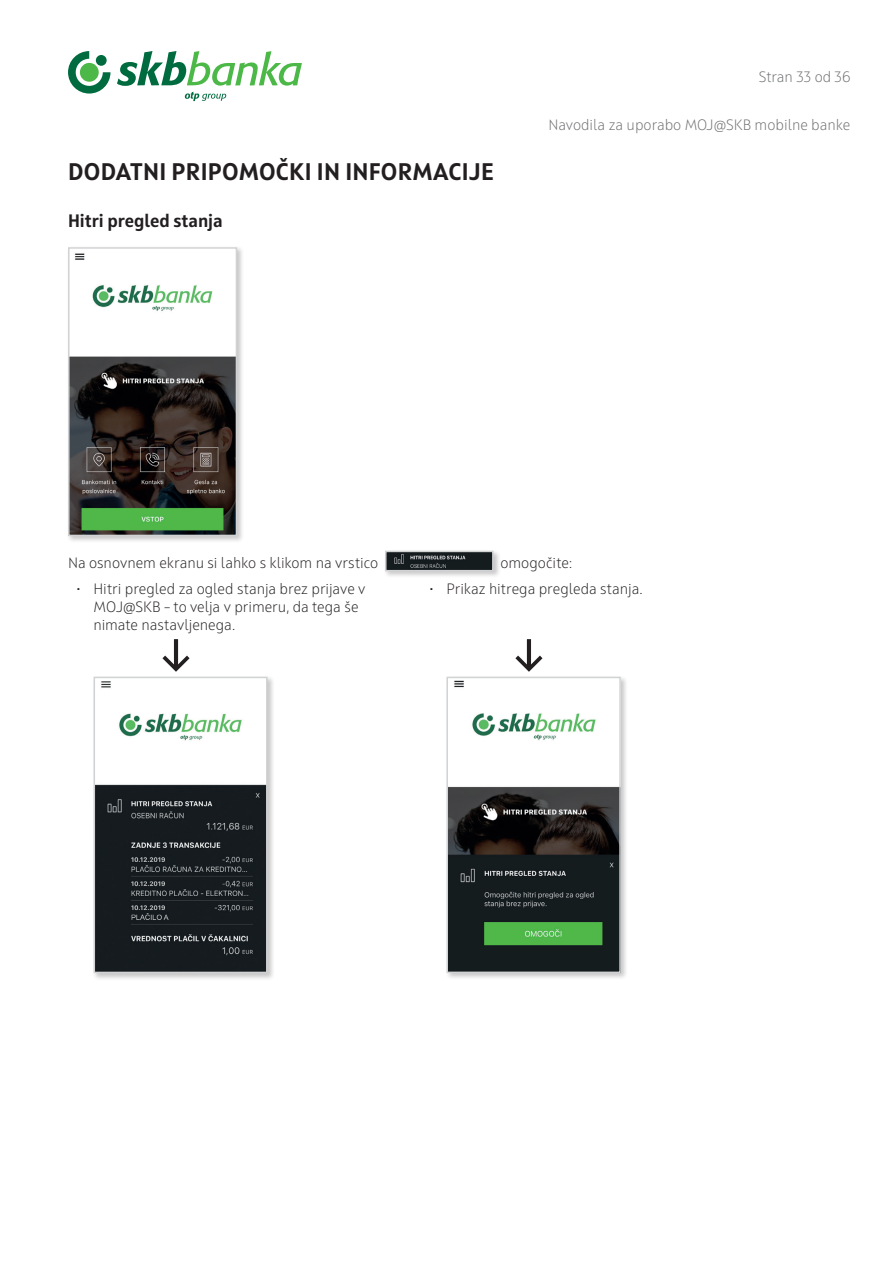
<style>
.page{position:relative;width:893px;height:1263px;background:#fff}
.page>*{position:absolute;margin:0;border:0;box-sizing:border-box;transform-origin:0 0}
.t1{font:60px "Squad";color:#231f20}
.t2{font:700 24px "Squad";letter-spacing:.01em;color:#231f20}
.t3{font:700 18px "Squad";color:#231f20}
.t4{font:300 15px/18px "Squad";color:#231f20}
.t5{font:300 15px "Squad";color:#6c6d70}
</style>
<div class="page">
<svg style="left:68px;top:51px;width:42px;height:43px"></svg>
<div style="left:80px;top:63px;width:19px;height:19px;background:#4cb848;border-radius:50%"></div>
<div style="left:96px;top:55px;width:11px;height:11px;background:#006b3f;border-radius:50%"></div>
<svg style="left:117px;top:51px;width:185px;height:35px"></svg>
<svg style="left:185px;top:92px;width:41px;height:9px"></svg>
<div style="left:66px;top:245px;width:179px;height:299px;background:#231f20;opacity:.25"></div>
<img style="left:71px;top:250px;width:163px;height:283px">
<div style="left:68px;top:247px;width:169px;height:289px;border:2px solid #d1d2d4"></div>
<div style="left:383px;top:549px;width:118px;height:30px;background:#231f20;opacity:.25"></div>
<img style="left:388px;top:554px;width:103px;height:14px">
<div style="left:385px;top:551px;width:109px;height:20px;border:2px solid #d1d2d4"></div>
<div style="left:92px;top:675px;width:183px;height:306px;background:#231f20;opacity:.25"></div>
<img style="left:97px;top:680px;width:168px;height:290px">
<div style="left:94px;top:677px;width:174px;height:296px;border:2px solid #d1d2d4"></div>
<div style="left:445px;top:675px;width:183px;height:306px;background:#231f20;opacity:.25"></div>
<img style="left:449px;top:680px;width:169px;height:290px">
<div style="left:446px;top:677px;width:175px;height:296px;border:2px solid #d1d2d4"></div>
<p class="t5" style="left:759px;top:68px;width:93px">Stran 33 od 36</p>
<h2 class="t2" style="left:68px;top:156px;width:427px">DODATNI PRIPOMOČKI IN INFORMACIJE</h2>
<p class="t3" style="left:68px;top:209px;width:156px">Hitri pregled stanja</p>
<p class="t5" style="left:548px;top:116px;width:304px">Navodila za uporabo MOJ@SKB mobilne banke</p>
<p class="t4" style="left:68px;top:554px;width:312px">Na osnovnem ekranu si lahko s klikom na vrstico</p>
<p class="t4" style="left:500px;top:554px;width:74px">omogočite:</p>
<p class="t4" style="left:94px;top:580px;width:273px;text-indent:-17px">• Hitri pregled za ogled stanja brez prijave v<br>MOJ@SKB – to velja v primeru, da tega še nimate nastavljenega.</p>
<p class="t4" style="left:429px;top:580px;width:215px">• Prikaz hitrega pregleda stanja.</p>
<h1 class="t1" style="left:162px;top:619px;width:30px">↓</h1>
<h1 class="t1" style="left:514px;top:619px;width:30px">↓</h1>
</div>
